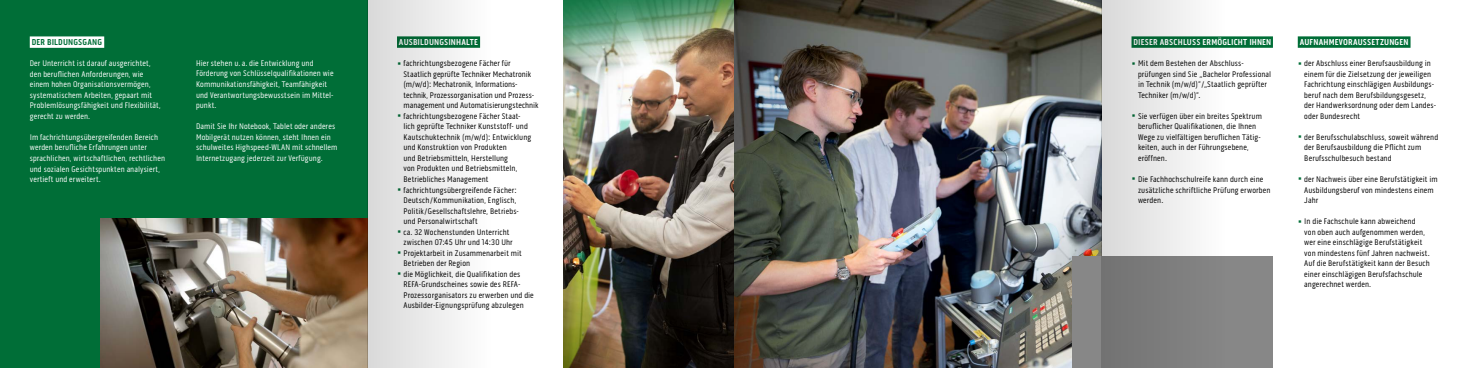
<style>
.page{position:relative;width:1469px;height:368px;background:#fff}
.page>*{position:absolute;margin:0;border:0;box-sizing:border-box;transform-origin:0 0}
.t1{font:700 8.75px "Pill Gothic 300 mg";letter-spacing:.015em;color:#fff}
.t2{font:700 8.75px "Pill Gothic 300 mg";letter-spacing:.015em;color:#006e37}
.t3{font:8.31px/10.5px "Pill Gothic 300 mg";letter-spacing:.015em;color:#000}
.t4{font:8.31px/10.5px "Pill Gothic 300 mg";letter-spacing:.015em;color:#fff}
.s1{font-size:13.12px;color:#006e37}
</style>
<div class="page">
<div style="left:0;top:0;width:367px;height:367px;background:#006e37"></div>
<div style="left:30px;top:36px;width:74px;height:12px;background:#fff"></div>
<div style="left:1131px;top:36px;width:141px;height:12px;background:#006e37"></div>
<div style="left:1297px;top:36px;width:113px;height:12px;background:#006e37"></div>
<img style="left:563px;top:0;width:538px;height:367px">
<div style="left:1071px;top:256px;width:201px;height:111px;background:#878787"></div>
<img style="left:100px;top:218px;width:267px;height:149px">
<svg style="left:1101px;top:0;width:124px;height:367px"></svg>
<img style="left:734px;top:0;width:124px;height:367px">
<div style="left:367px;top:0;width:124px;height:367px;background:linear-gradient(to right,#d6d7d7,#f7faf8)"></div>
<p class="t2" style="left:32px;top:37px;width:72px">DER BILDUNGSGANG</p>
<p class="t4" style="left:30px;top:58px;width:132px">Der Unterricht ist darauf ausgerichtet, den beruflichen Anforderungen, wie einem hohen Organisationsvermögen, systematischem Arbeiten, gepaart mit Problemlösungsfähigkeit und Flexibilität, gerecht zu werden.</p>
<p class="t4" style="left:30px;top:132px;width:137px">Im fachrichtungsübergreifenden Bereich werden berufliche Erfahrungen unter sprachlichen, wirtschaftlichen, rechtlichen und sozialen Gesichtspunkten analysiert, vertieft und erweitert.</p>
<p class="t4" style="left:196px;top:58px;width:139px">Hier stehen u. a. die Entwicklung und Förderung von Schlüsselqualifikationen wie Kommunikationsfähigkeit, Teamfähigkeit und Verantwortungsbewusstsein im Mittel&shy;punkt.</p>
<p class="t4" style="left:196px;top:121px;width:143px">Damit Sie Ihr Notebook, Tablet oder anderes Mobilgerät nutzen können, steht Ihnen ein schulweites Highspeed-WLAN mit schnellem Internetzugang jederzeit zur Verfügung.</p>
<p class="t1" style="left:399px;top:37px;width:81px">AUSBILDUNGSINHALTE</p>
<p class="t3" style="left:403px;top:58px;width:136px;text-indent:-7px"><span class="s1">•</span> fachrichtungsbezogene Fächer für Staatlich geprüfte Techniker Mechatronik (m/w/d): Mechatronik, Informations&shy;technik, Prozessorganisation und Prozess&shy;management und Automatisierungstechnik</p>
<p class="t3" style="left:403px;top:111px;width:129px;text-indent:-7px"><span class="s1">•</span> fachrichtungsbezogene Fächer Staat&shy;lich geprüfte Techniker Kunststoff- und Kautschuktechnik (m/w/d): Entwicklung und Konstruktion von Produkten<br>und Betriebsmitteln, Herstellung<br>von Produkten und Betriebsmitteln, Betriebliches Management</p>
<p class="t3" style="left:403px;top:184px;width:117px;text-indent:-7px"><span class="s1">•</span> fachrichtungsübergreifende Fächer:<br>Deutsch/Kommunikation, Englisch, Politik/Gesellschaftslehre, Betriebs&shy;und Personalwirtschaft</p>
<p class="t3" style="left:403px;top:226px;width:111px;text-indent:-7px"><span class="s1">•</span> ca. 32 Wochenstunden Unterricht zwischen 07:45 Uhr und 14:30 Uhr</p>
<p class="t3" style="left:403px;top:247px;width:120px;text-indent:-7px"><span class="s1">•</span> Projektarbeit in Zusammenarbeit mit<br>Betrieben der Region</p>
<p class="t3" style="left:403px;top:268px;width:132px;text-indent:-7px"><span class="s1">•</span> die Möglichkeit, die Qualifikation des REFA-Grundscheines sowie des REFA-Prozessorganisators zu erwerben und die Ausbilder-Eignungsprüfung abzulegen</p>
<p class="t1" style="left:1133px;top:37px;width:139px">DIESER ABSCHLUSS ERMÖGLICHT IHNEN</p>
<p class="t3" style="left:1138px;top:58px;width:135px;text-indent:-7px"><span class="s1">•</span> Mit dem Bestehen der Abschluss&shy;prüfungen sind Sie „Bachelor Professional in Technik (m/w/d)“/„Staatlich geprüfter Techniker (m/w/d)“.</p>
<p class="t3" style="left:1138px;top:111px;width:125px;text-indent:-7px"><span class="s1">•</span> Sie verfügen über ein breites Spektrum beruflicher Qualifikationen, die Ihnen Wege zu vielfältigen beruflichen Tätig&shy;keiten, auch in der Führungsebene, eröffnen.</p>
<p class="t3" style="left:1138px;top:174px;width:134px;text-indent:-7px"><span class="s1">•</span> Die Fachhochschulreife kann durch eine zusätzliche schriftliche Prüfung erworben werden.</p>
<p class="t1" style="left:1299px;top:37px;width:110px">AUFNAHMEVORAUSSETZUNGEN</p>
<p class="t3" style="left:1304px;top:58px;width:133px;text-indent:-7px"><span class="s1">•</span> der Abschluss einer Berufsausbildung in einem für die Zielsetzung der jeweiligen Fachrichtung einschlägigen Ausbildungs&shy;beruf nach dem Berufsbildungsgesetz, der Handwerksordnung oder dem Landes&shy;oder Bundesrecht</p>
<p class="t3" style="left:1304px;top:132px;width:135px;text-indent:-7px"><span class="s1">•</span> der Berufsschulabschluss, soweit während der Berufsausbildung die Pflicht zum<br>Berufsschulbesuch bestand</p>
<p class="t3" style="left:1304px;top:174px;width:135px;text-indent:-7px"><span class="s1">•</span> der Nachweis über eine Berufstätigkeit im<br>Ausbildungsberuf von mindestens einem<br>Jahr</p>
<p class="t3" style="left:1304px;top:216px;width:127px;text-indent:-7px"><span class="s1">•</span> In die Fachschule kann abweichend<br>von oben auch aufgenommen werden, wer eine einschlägige Berufstätigkeit von mindestens fünf Jahren nachweist.<br>Auf die Berufstätigkeit kann der Besuch einer einschlägigen Berufsfachschule angerechnet werden.</p>
</div>
